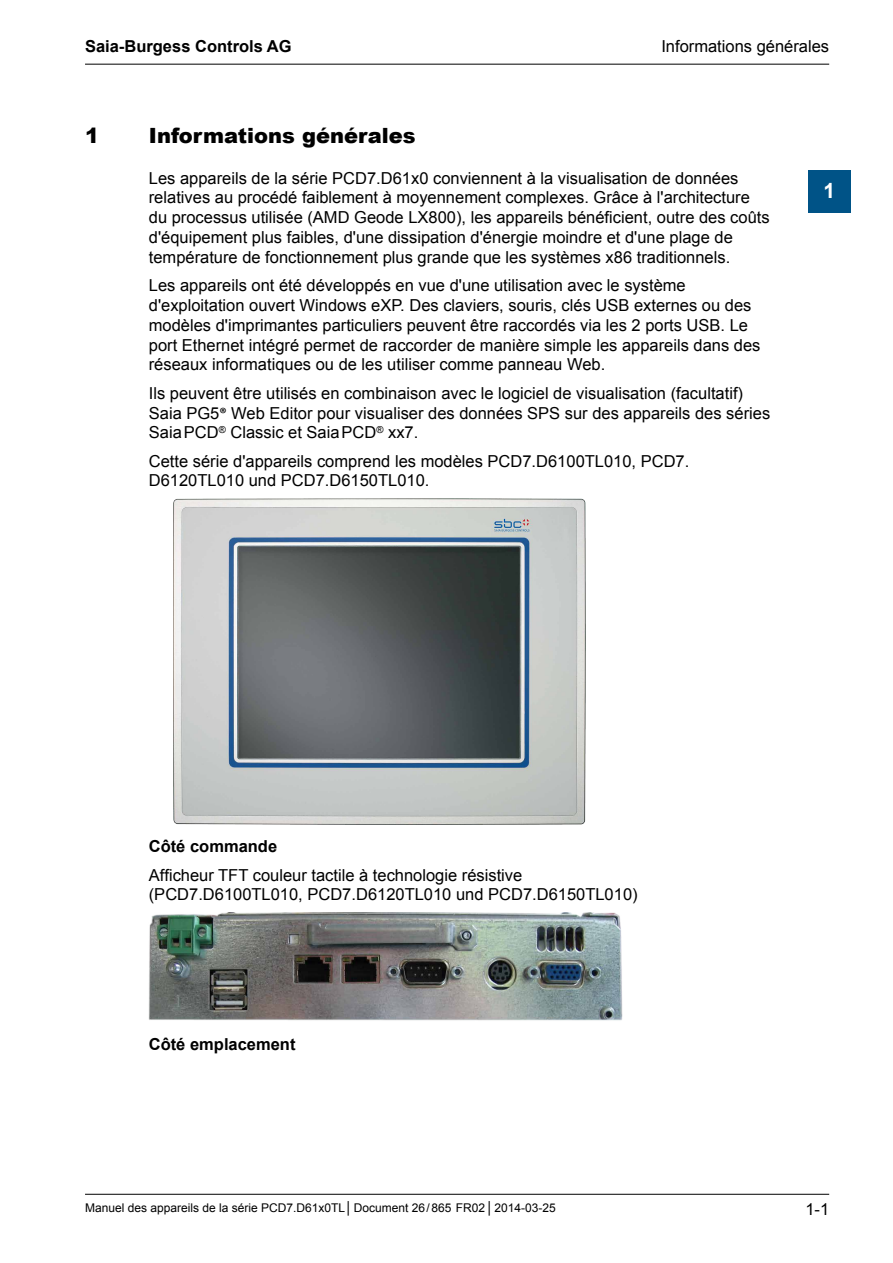
<style>
.page{position:relative;width:893px;height:1263px;background:#fff}
.page>*{position:absolute;margin:0;border:0;box-sizing:border-box;transform-origin:0 0}
.Überschrift_1{font:900 21px "Arial";color:#000}
.t1{font:700 21px "Arial";color:#fff}
.Fliesstext{font:16.5px/19.8px "Arial";color:#000}
.Fliesstext-2{font:700 16.5px "Arial";color:#000}
.t2{font:12px "Arial";color:#000}
.s1{font-family:"Myriad Pro";font-weight:600}
</style>
<div class="page">
<hr style="left:85px;top:64px;width:744px;height:1px;background:#000">
<hr style="left:85px;top:1194px;width:744px;height:1px;background:#000">
<div style="left:808px;top:170px;width:42px;height:43px;background:#005387"></div>
<img style="left:174px;top:498px;width:412px;height:326px">
<img style="left:149px;top:912px;width:473px;height:109px">
<p class="Fliesstext-2" style="left:85px;top:36px;width:208px">Saia-Burgess Controls AG</p>
<p class="Fliesstext" style="left:661px;top:37px;width:169px">Informations générales</p>
<p class="Überschrift_1" style="left:85px;top:120px;width:16px">1</p>
<p class="Überschrift_1" style="left:149px;top:120px;width:268px">Informations générales</p>
<p class="Fliesstext" style="left:149px;top:168px;width:622px">Les appareils de la série PCD7.D61x0 conviennent à la visualisation de données relatives au procédé faiblement à moyennement complexes. Grâce à l'architecture du processus utilisée (AMD Geode LX800), les appareils bénéficient, outre des coûts d'équipement plus faibles, d'une dissipation d'énergie moindre et d'une plage de température de fonctionnement plus grande que les systèmes x86 traditionnels.</p>
<p class="Fliesstext" style="left:149px;top:276px;width:613px">Les appareils ont été développés en vue d'une utilisation avec le système d'exploitation ouvert Windows eXP. Des claviers, souris, clés USB externes ou des modèles d'imprimantes particuliers peuvent être raccordés via les 2 ports USB. Le port Ethernet intégré permet de raccorder de manière simple les appareils dans des réseaux informatiques ou de les utiliser comme panneau Web.</p>
<p class="Fliesstext" style="left:149px;top:383px;width:623px">Ils peuvent être utilisés en combinaison avec le logiciel de visualisation (facultatif)<br>Saia PG5<span class="s1">®</span> Web Editor pour visualiser des données SPS sur des appareils des séries<br>SaiaPCD<sup>®</sup> Classic et SaiaPCD<sup>®</sup> xx7.</p>
<p class="Fliesstext" style="left:149px;top:451px;width:542px">Cette série d'appareils comprend les modèles PCD7.D6100TL010, PCD7.<br>D6120TL010 und PCD7.D6150TL010.</p>
<p class="t1" style="left:823px;top:177px;width:13px">1</p>
<p class="Fliesstext-2" style="left:149px;top:835px;width:130px">Côté commande</p>
<p class="Fliesstext" style="left:149px;top:865px;width:490px">Afficheur TFT couleur tactile à technologie résistive (PCD7.D6100TL010, PCD7.D6120TL010 und PCD7.D6150TL010)</p>
<p class="Fliesstext-2" style="left:149px;top:1033px;width:148px">Côté emplacement</p>
<p class="t2" style="left:85px;top:1200px;width:472px">Manuel des appareils de la série PCD7.D61x0TL│Document 26/865 FR02 │ 2014-03-25</p>
<p class="Fliesstext" style="left:805px;top:1200px;width:25px">1-1</p>
</div>
